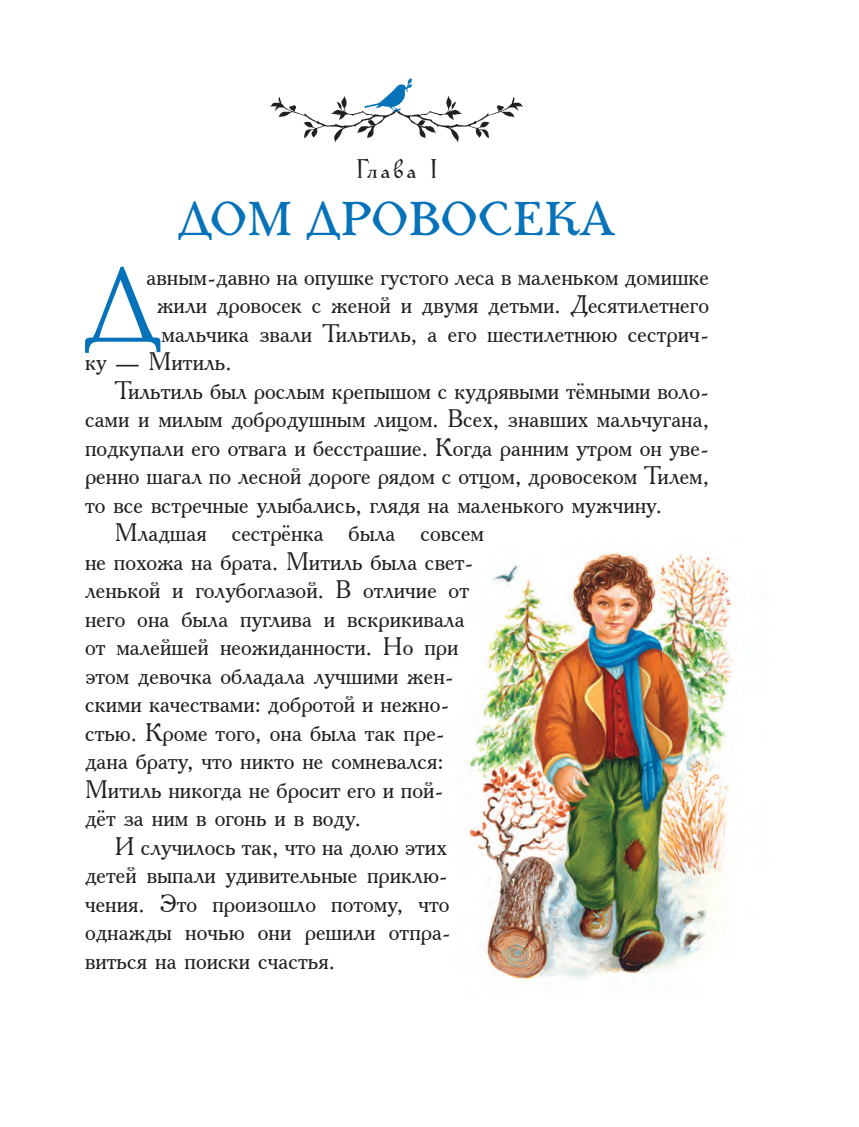
<style>
.page{position:relative;width:859px;height:1127px;background:#fff}
.page>*{position:absolute;margin:0;border:0;box-sizing:border-box;transform-origin:0 0}
.t1{font:700 46.5px "Henman";letter-spacing:.005em;color:#0572b9;scale:.95 1}
.t2{font:700 27px "Kuenstler 165 BT";letter-spacing:.1em;color:#231f20}
.t3{font:25.2px "Academy C";color:#231f20}
</style>
<div class="page">
<img style="left:465px;top:552px;width:269px;height:429px">
<img style="left:270px;top:78px;width:253px;height:64px">
<svg style="left:85px;top:267px;width:75px;height:86px"></svg>
<p class="t2" style="left:357px;top:153px;width:82px">Глава I</p>
<h1 class="t1" style="left:178px;top:201px;width:462px">ДОМ ДРОВОСЕКА</h1>
<p class="t3" style="left:147px;top:267px;width:564px">авным-давно на опушке густого леса в маленьком домишке</p>
<p class="t3" style="left:157px;top:295px;width:553px">жили дровосек с женой и двумя детьми. Десятилетнего</p>
<p class="t3" style="left:162px;top:324px;width:549px">мальчика звали Тильтиль, а его шестилетнюю сестрич-</p>
<p class="t3" style="left:85px;top:352px;width:148px">ку — Митиль.</p>
<p class="t3" style="left:115px;top:381px;width:596px">Тильтиль был рослым крепышом с кудрявыми тёмными воло-</p>
<p class="t3" style="left:85px;top:409px;width:626px">сами и милым добродушным лицом. Всех, знавших мальчугана,</p>
<p class="t3" style="left:85px;top:438px;width:626px">подкупали его отвага и бесстрашие. Когда ранним утром он уве-</p>
<p class="t3" style="left:85px;top:466px;width:626px">ренно шагал по лесной дороге рядом с отцом, дровосеком Тилем,</p>
<p class="t3" style="left:85px;top:495px;width:578px">то все встречные улыбались, глядя на маленького мужчину.</p>
<p class="t3" style="left:115px;top:523px;width:371px">Младшая сестрёнка была совсем</p>
<p class="t3" style="left:85px;top:552px;width:390px">не похожа на брата. Митиль была свет-</p>
<p class="t3" style="left:85px;top:580px;width:385px">ленькой и голубоглазой. В отличие от</p>
<p class="t3" style="left:85px;top:609px;width:381px">него она была пуглива и вскрикивала</p>
<p class="t3" style="left:85px;top:637px;width:375px">от малейшей неожиданности. Но при</p>
<p class="t3" style="left:85px;top:666px;width:371px">этом девочка обладала лучшими жен-</p>
<p class="t3" style="left:85px;top:694px;width:366px">скими качествами: добротой и нежно-</p>
<p class="t3" style="left:85px;top:723px;width:362px">стью. Кроме того, она была так пре-</p>
<p class="t3" style="left:85px;top:751px;width:360px">дана брату, что никто не сомневался:</p>
<p class="t3" style="left:85px;top:780px;width:360px">Митиль никогда не бросит его и пой-</p>
<p class="t3" style="left:85px;top:808px;width:277px">дёт за ним в огонь и в воду.</p>
<p class="t3" style="left:115px;top:837px;width:333px">И случилось так, что на долю этих</p>
<p class="t3" style="left:85px;top:865px;width:365px">детей выпали удивительные приклю-</p>
<p class="t3" style="left:85px;top:894px;width:366px">чения. Это произошло потому, что</p>
<p class="t3" style="left:85px;top:922px;width:368px">однажды ночью они решили отпра-</p>
<p class="t3" style="left:85px;top:951px;width:251px">виться на поиски счастья.</p>
</div>
